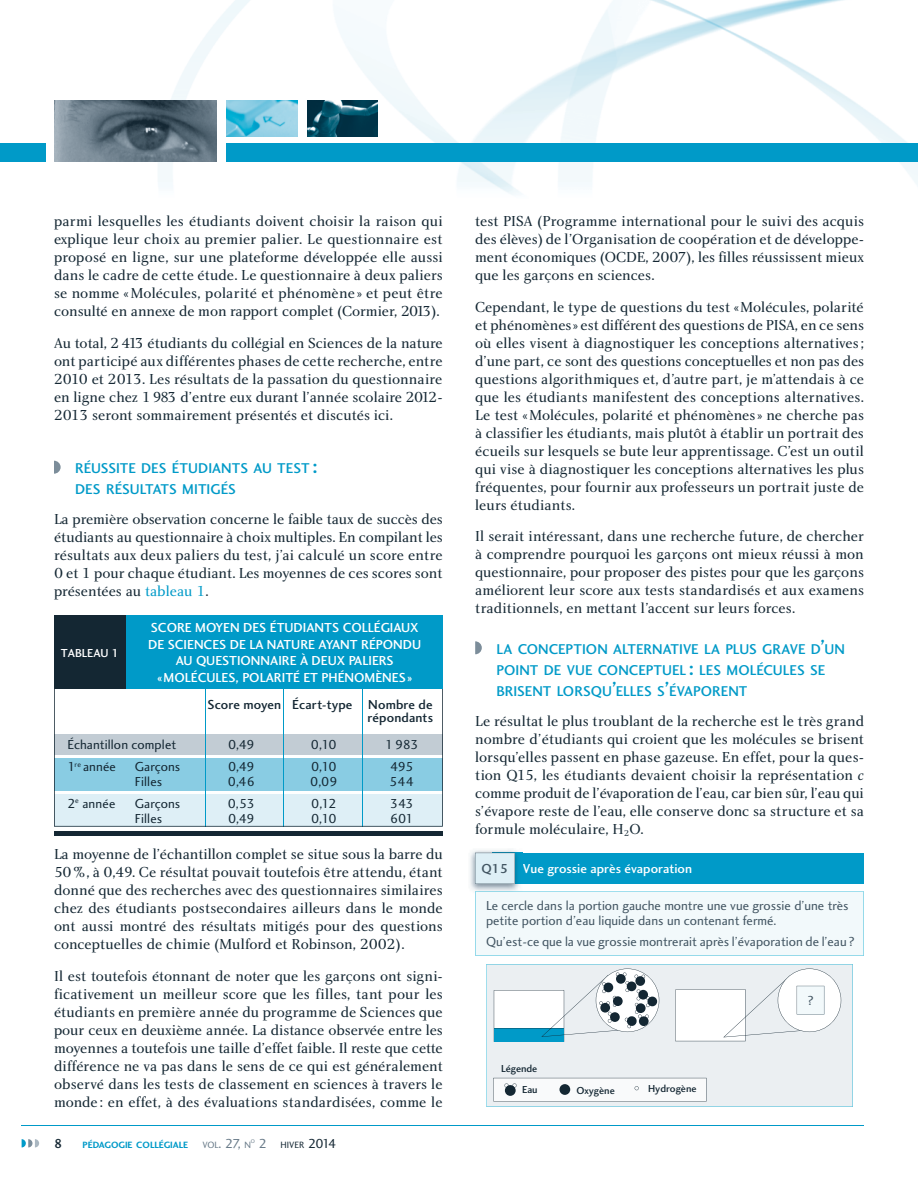
<style>
.page{position:relative;width:918px;height:1188px;background:#fff}
.page>*{position:absolute;margin:0;border:0;box-sizing:border-box;transform-origin:0 0}
.t1{font:15px/18px "Charlotte Book Plain";color:#142733;text-align:justify}
.t2{font:14.7px/21px "Charlotte Sans Medium Plain";color:#009ac8}
.t3{font:13.5px/15px "Charlotte Sans Book Plain";color:#425562}
.t4{font:13.5px/16.5px "Charlotte Sans Medium Plain";color:#fff;text-align:center}
.t5{font:13.5px "Charlotte Sans Book Plain";letter-spacing:.005em;color:#142733}
.t6{font:13.5px/13.5px "Charlotte Sans Medium Plain";letter-spacing:.01em;color:#142733;text-align:right}
.t7{font:12px "Charlotte Sans Medium Plain";color:#fff}
.t8{font:10.5px/21.3px "Charlotte Sans Medium Plain";color:#142733;text-align:right}
.t9{font:9.45px "Charlotte Sans Bold Plain";color:#009ac8}
.t10{font:9.45px "Charlotte Sans Book Plain";color:#142733}
.t11{font:9.45px "Charlotte Sans Book Plain";color:#687a88}
.t12{font:5.55px "Charlotte Sans Book Plain";color:#687a88}
.s1{font-size:21px}
.s2{color:#009ac8}
.s3{font-size:13.5px}
.s4{font-size:13.5px;color:#687a88}
.s5{font-family:"Charlotte Book Italic Plain"}
.s6{color:#425562}
</style>
<div class="page">
<img style="left:0;top:0;width:918px;height:195px">
<div style="left:486px;top:964px;width:367px;height:143px;background:#ebeff2"></div>
<svg style="left:54px;top:461px;width:7px;height:13px"></svg>
<img style="left:55px;top:101px;width:162px;height:61px">
<img style="left:307px;top:101px;width:71px;height:36px">
<img style="left:227px;top:101px;width:70px;height:36px">
<svg style="left:475px;top:641px;width:7px;height:13px"></svg>
<div style="left:493px;top:853px;width:371px;height:31px;background:#009ac8"></div>
<img style="left:470px;top:849px;width:52px;height:43px">
<img style="left:515px;top:853px;width:7px;height:31px">
<svg style="left:475px;top:853px;width:40px;height:31px"></svg>
<div style="left:475px;top:892px;width:389px;height:64px;background:#f2f9fb"></div>
<svg style="left:494px;top:969px;width:165px;height:73px"></svg>
<svg style="left:675px;top:969px;width:166px;height:72px"></svg>
<svg style="left:493px;top:1078px;width:214px;height:23px"></svg>
<div style="left:54px;top:831px;width:389px;height:5px;background:#142733"></div>
<svg style="left:54px;top:689px;width:389px;height:138px"></svg>
<div style="left:54px;top:617px;width:389px;height:72px;background:#142733"></div>
<div style="left:126px;top:615px;width:317px;height:74px;background:#009ac8"></div>
<hr style="left:22px;top:1125px;width:842px;height:1px;background:#009ac8">
<div style="left:227px;top:144px;width:691px;height:18px;background:#009ac8"></div>
<div style="left:0;top:144px;width:46px;height:18px;background:#009ac8"></div>
<svg style="left:22px;top:1139px;width:17px;height:9px"></svg>
<p class="t1" style="left:54px;top:213px;width:390px">parmi lesquelles les étudiants doivent choisir la raison qui explique leur choix au premier palier. Le questionnaire est proposé en ligne, sur une plateforme développée elle aussi dans le cadre de cette étude. Le questionnaire à deux paliers se nomme « Molécules, polarité et phénomène » et peut être consulté en annexe de mon rapport complet (Cormier, 2013).</p>
<p class="t1" style="left:54px;top:335px;width:390px">Au total, 2 413 étudiants du collégial en Sciences de la nature ont participé aux différentes phases de cette recherche, entre 2010 et 2013. Les résultats de la passation du questionnaire en ligne chez 1 983 d’entre eux durant l’année scolaire 2012- 2013 seront sommairement présentés et discutés ici.</p>
<p class="t2" style="left:75px;top:459px;width:244px">RÉUSSITE DES ÉTUDIANTS AU TEST <span class="s1">:<br></span>DES RÉSULTATS MITIGÉS</p>
<p class="t1" style="left:54px;top:512px;width:390px">La première observation concerne le faible taux de succès des étudiants au questionnaire à choix multiples. En compilant les résultats aux deux paliers du test, j’ai calculé un score entre 0 et 1 pour chaque étudiant. Les moyennes de ces scores sont présentées au <span class="s2">tableau 1</span>.</p>
<p class="t7" style="left:61px;top:648px;width:60px">TABLEAU 1</p>
<p class="t4" style="left:148px;top:621px;width:275px">SCORE MOYEN DES ÉTUDIANTS COLLÉGIAUX DE SCIENCES DE LA NATURE AYANT RÉPONDU AU QUESTIONNAIRE À DEUX PALIERS<br>« MOLÉCULES, POLARITÉ ET PHÉNOMÈNES »</p>
<p class="t6" style="left:208px;top:699px;width:227px">Score moyen Écart-type Nombre de répondants</p>
<p class="t5" style="left:67px;top:740px;width:110px">Échantillon complet</p>
<p class="t5" style="left:228px;top:740px;width:28px">0,49</p>
<p class="t5" style="left:311px;top:740px;width:27px">0,10</p>
<p class="t5" style="left:385px;top:740px;width:35px">1 983</p>
<p class="t5" style="left:67px;top:761px;width:50px">1<sup>re</sup> année</p>
<p class="t5" style="left:135px;top:761px;width:47px">Garçons</p>
<p class="t5" style="left:228px;top:761px;width:28px">0,49</p>
<p class="t5" style="left:311px;top:761px;width:27px">0,10</p>
<p class="t5" style="left:390px;top:761px;width:25px">495</p>
<p class="t5" style="left:135px;top:776px;width:29px">Filles</p>
<p class="t5" style="left:228px;top:776px;width:29px">0,46</p>
<p class="t5" style="left:310px;top:776px;width:29px">0,09</p>
<p class="t5" style="left:390px;top:776px;width:26px">544</p>
<p class="t5" style="left:67px;top:798px;width:49px">2<sup>e</sup> année</p>
<p class="t5" style="left:135px;top:798px;width:47px">Garçons</p>
<p class="t5" style="left:228px;top:798px;width:29px">0,53</p>
<p class="t5" style="left:311px;top:798px;width:27px">0,12</p>
<p class="t5" style="left:390px;top:798px;width:25px">343</p>
<p class="t5" style="left:135px;top:813px;width:29px">Filles</p>
<p class="t5" style="left:228px;top:813px;width:28px">0,49</p>
<p class="t5" style="left:311px;top:813px;width:27px">0,10</p>
<p class="t5" style="left:390px;top:813px;width:25px">601</p>
<p class="t1" style="left:54px;top:847px;width:390px">La moyenne de l’échantillon complet se situe sous la barre du 50 %, à 0,49. Ce résultat pouvait toutefois être attendu, étant donné que des recherches avec des questionnaires similaires chez des étudiants postsecondaires ailleurs dans le monde ont aussi montré des résultats mitigés pour des questions conceptuelles de chimie (Mulford et Robinson, 2002).</p>
<p class="t1" style="left:54px;top:968px;width:390px">Il est toutefois étonnant de noter que les garçons ont signi&shy;ficativement un meilleur score que les filles, tant pour les étudiants en première année du programme de Sciences que pour ceux en deuxième année. La distance observée entre les moyennes a toutefois une taille d’effet faible. Il reste que cette différence ne va pas dans le sens de ce qui est généralement observé dans les tests de classement en sciences à travers le monde : en effet, à des évaluations standardisées, comme le</p>
<p class="t6" style="left:54px;top:1138px;width:10px">8</p>
<p class="t9" style="left:82px;top:1141px;width:107px">PÉDAGOGIE COLLÉGIALE</p>
<p class="t11" style="left:202px;top:1141px;width:50px">VOL<span class="s3">. 27,</span> N</p>
<p class="t12" style="left:251px;top:1139px;width:6px">O</p>
<p class="t10" style="left:259px;top:1141px;width:79px"><span class="s4">2</span> HIVER <span class="s3">2014</span></p>
<p class="t1" style="left:475px;top:213px;width:390px">test PISA (Programme international pour le suivi des acquis des élèves) de l’Organisation de coopération et de développe&shy;ment économiques (OCDE, 2007), les filles réussissent mieux que les garçons en sciences.</p>
<p class="t1" style="left:475px;top:299px;width:390px">Cependant, le type de questions du test « Molécules, polarité et phénomènes » est différent des questions de PISA, en ce sens où elles visent à diagnostiquer les conceptions alternatives ; d’une part, ce sont des questions conceptuelles et non pas des questions algorithmiques et, d’autre part, je m’attendais à ce que les étudiants manifestent des conceptions alternatives.<br>Le test « Molécules, polarité et phénomènes » ne cherche pas à classifier les étudiants, mais plutôt à établir un portrait des écueils sur lesquels se bute leur apprentissage. C’est un outil qui vise à diagnostiquer les conceptions alternatives les plus fréquentes, pour fournir aux professeurs un portrait juste de leurs étudiants.</p>
<p class="t1" style="left:475px;top:528px;width:390px">Il serait intéressant, dans une recherche future, de chercher à comprendre pourquoi les garçons ont mieux réussi à mon questionnaire, pour proposer des pistes pour que les garçons améliorent leur score aux tests standardisés et aux examens traditionnels, en mettant l’accent sur leurs forces.</p>
<p class="t2" style="left:496px;top:640px;width:350px">LA CONCEPTION ALTERNATIVE LA PLUS GRAVE D<span class="s1">’</span>UN<br>POINT DE VUE CONCEPTUEL <span class="s1">:</span> LES MOLÉCULES SE<br>BRISENT LORSQU<span class="s1">’</span>ELLES S<span class="s1">’</span>ÉVAPORENT</p>
<p class="t1" style="left:475px;top:714px;width:390px">Le résultat le plus troublant de la recherche est le très grand nombre d’étudiants qui croient que les molécules se brisent lorsqu’elles passent en phase gazeuse. En effet, pour la ques&shy;tion Q15, les étudiants devaient choisir la représentation <span class="s5">c </span>comme produit de l’évaporation de l’eau, car bien sûr, l’eau qui s’évapore reste de l’eau, elle conserve donc sa structure et sa formule moléculaire, H<sub>2</sub>O.</p>
<p class="t4" style="left:481px;top:861px;width:212px"><span class="s6">Q15</span> Vue grossie après évaporation</p>
<p class="t3" style="left:486px;top:900px;width:364px">Le cercle dans la portion gauche montre une vue grossie d’une très petite portion d’eau liquide dans un contenant fermé.</p>
<p class="t3" style="left:486px;top:935px;width:370px">Qu’est-ce que la vue grossie montrerait après l’évaporation de l’eau ?</p>
<p class="t8" style="left:501px;top:1059px;width:38px">Légende<br>Eau</p>
<p class="t8" style="left:576px;top:1081px;width:40px">Oxygène</p>
<p class="t8" style="left:648px;top:1079px;width:50px">Hydrogène</p>
<p class="t3" style="left:808px;top:994px;width:8px">?</p>
</div>
